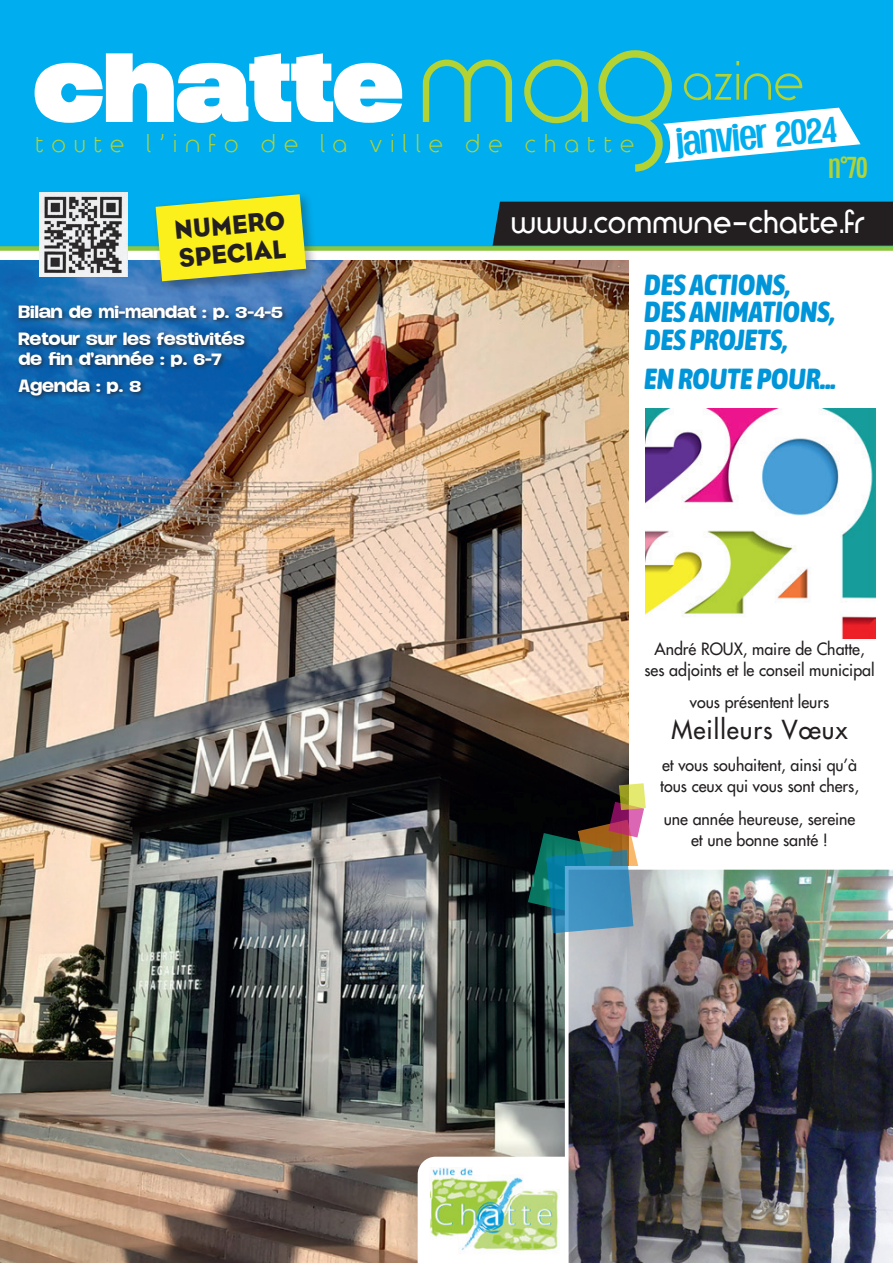
<style>
.page{position:relative;width:893px;height:1263px;background:#fff}
.page>*{position:absolute;margin:0;border:0;box-sizing:border-box;transform-origin:0 0}
.t1{font:700 89.25px "Duera PERSONALUSE Expanded";color:#fff}
.t2{font:51.45px "Time Burner";color:#b3d234}
.t3{font:36px "Duera PERSONALUSE Condensed Mediu";color:#00aeef;scale:1.27 1}
.t4{font:700 31.5px "Time Burner";color:#fff}
.t5{font:30.15px "Duera PERSONALUSE Condensed Mediu";color:#b3d234}
.t6{font:italic 800 28.95px/27.9px "Asap Condensed";letter-spacing:.01em;color:#0095d9}
.t7{font:26.85px/28.5px "Bureau Eagle";color:#231f20}
.t8{font:25.5px "Futura";letter-spacing:.04em;color:#231f20}
.t9{font:24px "Time Burner";letter-spacing:.35em;color:#b3d234}
.t10{font:16.5px/21px "Futura";color:#231f20;text-align:center}
.t11{font:500 16.2px/27px "Duera PERSONALUSE Expanded";color:#fff;scale:.95 1}
.s1{font-family:"Time Burner";font-weight:400;font-size:121.8px;color:#b3d234}
.s2{font-family:"Time Burner";font-weight:400;font-size:140.7px;color:#b3d234}
</style>
<div class="page">
<img style="left:0;top:261px;width:628px;height:1002px">
<div style="left:0;top:0;width:893px;height:248px;background:#00aeef"></div>
<svg style="left:663px;top:108px;width:197px;height:55px"></svg>
<div style="left:493px;top:202px;width:400px;height:44px;background:#231f20"></div>
<div style="left:0;top:246px;width:893px;height:5px;background:#8bc63e"></div>
<img style="left:39px;top:192px;width:88px;height:85px">
<img style="left:646px;top:409px;width:230px;height:230px">
<div style="left:400px;top:1137px;width:213px;height:126px;background:#231f20;opacity:.1"></div>
<svg style="left:418px;top:1157px;width:145px;height:106px"></svg>
<img style="left:423px;top:1167px;width:136px;height:90px">
<img style="left:565px;top:869px;width:328px;height:394px">
<svg style="left:528px;top:783px;width:118px;height:150px;background:#43646c"></svg>
<div style="left:16px;top:304px;width:274px;height:98px;background:#231f20;opacity:.75"></div>
<div style="left:152px;top:190px;width:167px;height:105px;background:#231f20;opacity:.37"></div>
<svg style="left:156px;top:194px;width:150px;height:87px;background:#d5df39"></svg>
<h1 class="t1" style="left:33px;top:29px;width:652px">chatte <span class="s1">ma</span><span class="s2">g</span></h1>
<h2 class="t2" style="left:684px;top:41px;width:124px">azine</h2>
<h3 class="t3" style="left:675px;top:120px;width:127px;rotate:-5deg">janvier 2024</h3>
<h3 class="t9" style="left:37px;top:125px;width:600px">toute l’info de la ville de chatte</h3>
<h3 class="t5" style="left:829px;top:149px;width:39px">n°70</h3>
<h3 class="t7" style="left:173px;top:215px;width:113px;rotate:-5deg">NUMERO<br>SPECIAL</h3>
<p class="t11" style="left:18px;top:300px;width:280px">Bilan de mi-mandat : p. 3-4-5<br>Retour sur les festivités</p>
<p class="t11" style="left:18px;top:346px;width:215px">de fin d’année : p. 6-7<br>Agenda : p. 8</p>
<h3 class="t4" style="left:512px;top:197px;width:356px">www.commune-chatte.fr</h3>
<h3 class="t6" style="left:644px;top:269px;width:192px">DES ACTIONS,<br>DES ANIMATIONS,<br>DES PROJETS,</h3>
<h3 class="t6" style="left:644px;top:363px;width:193px">EN ROUTE POUR...</h3>
<p class="t10" style="left:644px;top:638px;width:232px">André ROUX, maire de Chatte, ses adjoints et le conseil municipal</p>
<p class="t10" style="left:690px;top:691px;width:141px">vous présentent leurs</p>
<h3 class="t8" style="left:671px;top:713px;width:178px">Meilleurs Vœux</h3>
<p class="t10" style="left:660px;top:754px;width:200px;text-align:left">et vous souhaitent, ainsi qu’à tous ceux qui vous sont chers,</p>
<p class="t10" style="left:664px;top:808px;width:193px">une année heureuse, sereine et une bonne santé !</p>
</div>
